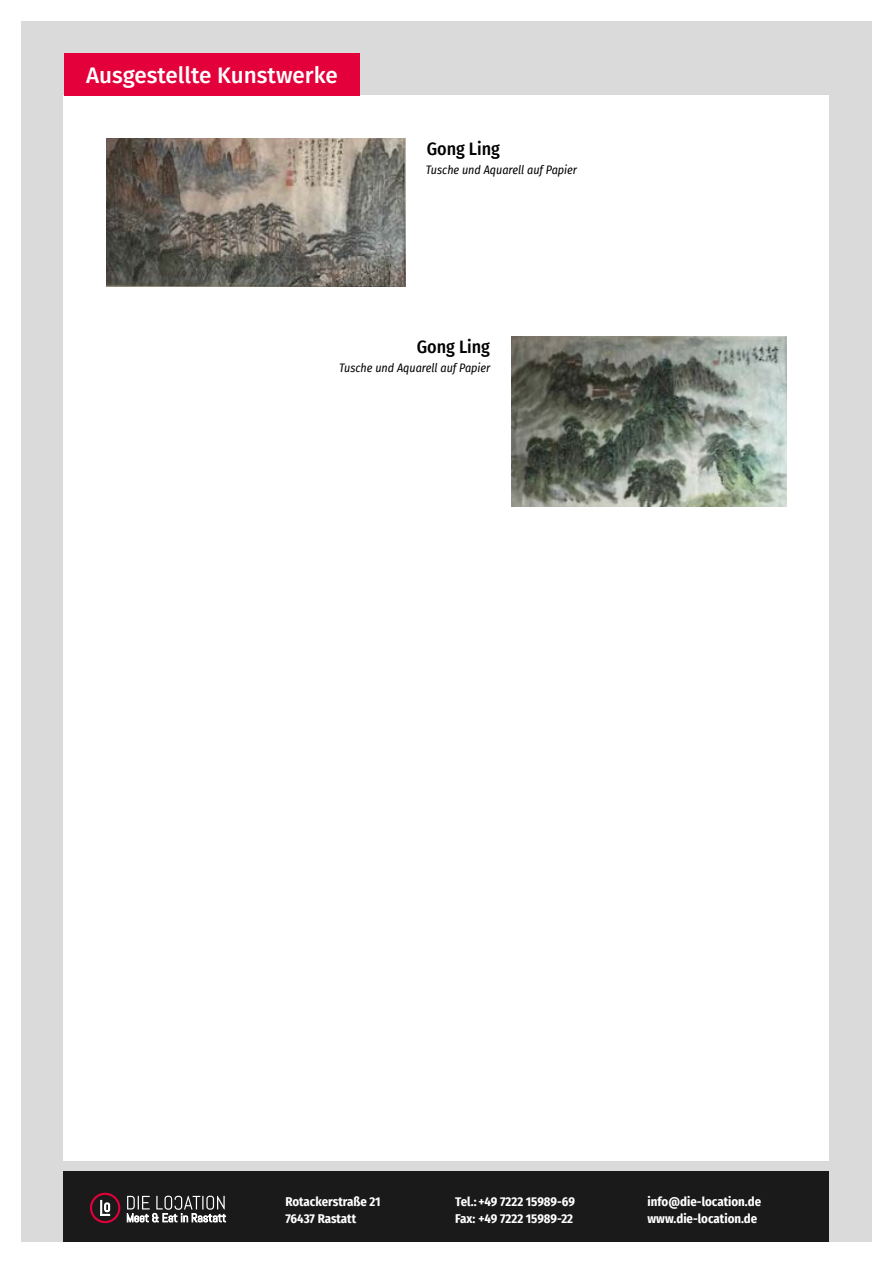
<style>
.page{position:relative;width:893px;height:1263px;background:#fff}
.page>*{position:absolute;margin:0;border:0;box-sizing:border-box;transform-origin:0 0}
.t1{font:500 22.5px "Fira Sans";color:#fff}
.t2{font:500 18px "Fira Sans Condensed";color:#000}
.t3{font:700 12.75px/17.4px "Fira Sans Condensed";color:#fff}
.t4{font:italic 12px "Fira Sans Condensed";color:#000}
</style>
<div class="page">
<div style="left:21px;top:21px;width:851px;height:1221px;background:#dadada"></div>
<div style="left:64px;top:1171px;width:765px;height:71px;background:#1f1f1f"></div>
<svg style="left:127px;top:1196px;width:99px;height:26px"></svg>
<div style="left:90px;top:1193px;width:30px;height:30px;border:2px solid #e4003a;border-radius:50%"></div>
<svg style="left:100px;top:1200px;width:11px;height:16px"></svg>
<div style="left:64px;top:96px;width:765px;height:1065px;background:#fff"></div>
<div style="left:64px;top:53px;width:295px;height:43px;background:#e4003a"></div>
<img style="left:106px;top:138px;width:299px;height:149px">
<img style="left:512px;top:336px;width:275px;height:170px">
<p class="t1" style="left:86px;top:57px;width:253px">Ausgestellte Kunstwerke</p>
<p class="t2" style="left:427px;top:135px;width:75px">Gong Ling</p>
<p class="t4" style="left:426px;top:161px;width:153px">Tusche und Aquarell auf Papier</p>
<p class="t2" style="left:417px;top:332px;width:75px">Gong Ling</p>
<p class="t4" style="left:339px;top:359px;width:153px">Tusche und Aquarell auf Papier</p>
<p class="t3" style="left:285px;top:1191px;width:97px">Rotackerstraße 21<br>76437 Rastatt</p>
<p class="t3" style="left:455px;top:1191px;width:121px">Tel.: +49 7222 15989-69<br>Fax: +49 7222 15989-22</p>
<p class="t3" style="left:648px;top:1191px;width:115px">info@die-location.de www.die-location.de</p>
</div>
